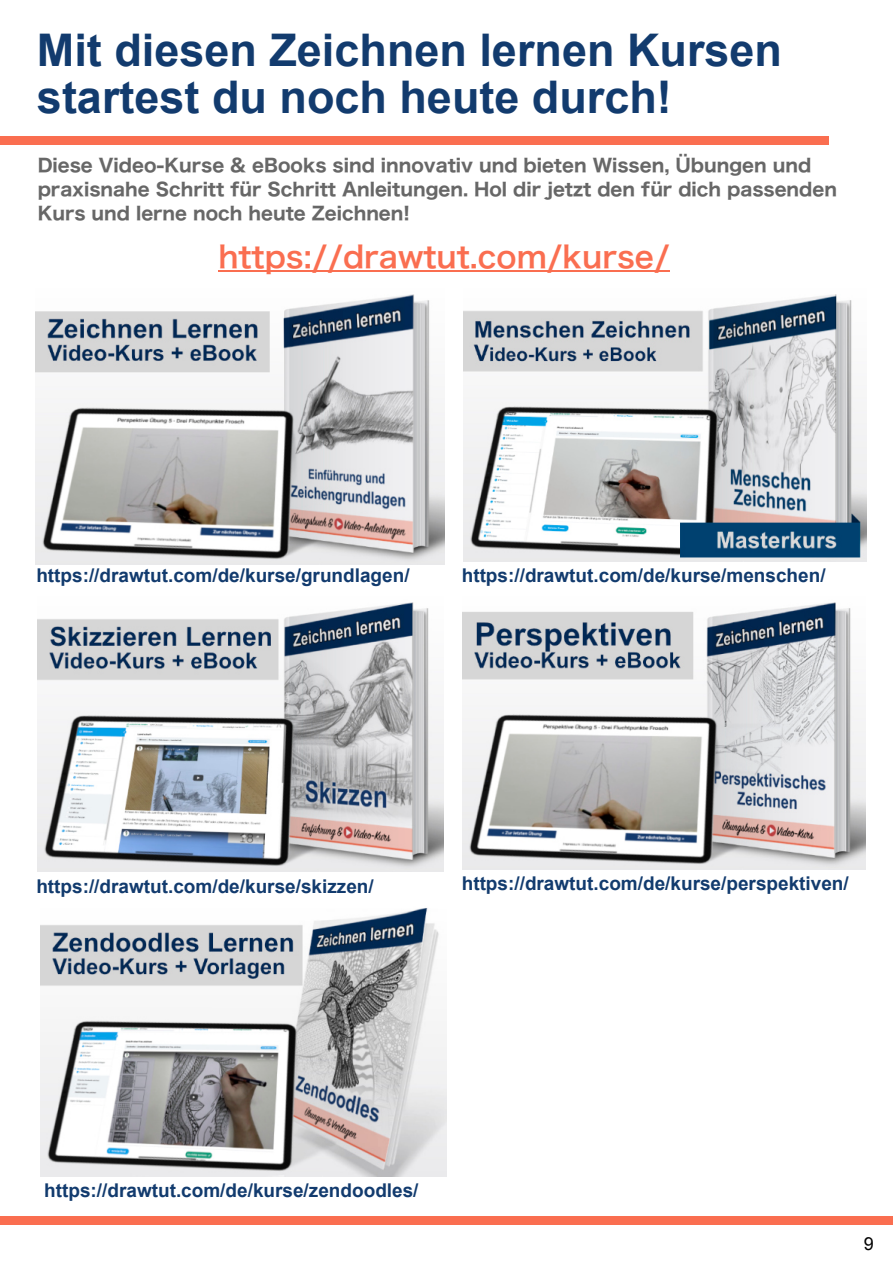
<style>
.page{position:relative;width:893px;height:1263px;background:#fff}
.page>*{position:absolute;margin:0;border:0;box-sizing:border-box;transform-origin:0 0}
.t1{font:700 45px/46.5px "Arial";color:#123b6e}
.t2{font:30px "Hiragino Sans W6";color:#fa6e50}
.t3{font:700 19.05px "Arial";color:#123b6e}
.t4{font:18px/24px "Hiragino Sans W7";color:#676767}
.t5{font:18px "Arial";color:#000}
</style>
<div class="page">
<div style="left:0;top:1216px;width:893px;height:8px;background:#fa6e50"></div>
<hr style="left:218px;top:271px;width:452px;height:1px;background:#fa6e50">
<div style="left:0;top:136px;width:829px;height:9px;background:#fa6e50"></div>
<img style="left:36px;top:294px;width:408px;height:271px">
<img style="left:463px;top:294px;width:404px;height:268px">
<img style="left:38px;top:602px;width:406px;height:269px">
<img style="left:462px;top:602px;width:404px;height:268px">
<img style="left:41px;top:908px;width:405px;height:269px">
<h1 class="t1" style="left:37px;top:31px;width:746px">Mit diesen Zeichnen lernen Kursen startest du noch heute durch!</h1>
<p class="t4" style="left:38px;top:154px;width:801px">Diese Video-Kurse &amp; eBooks sind innovativ und bieten Wissen, Übungen und praxisnahe Schritt für Schritt Anleitungen. Hol dir jetzt den für dich passenden<br>Kurs und lerne noch heute Zeichnen!</p>
<h2 class="t2" style="left:218px;top:242px;width:453px">https://drawtut.com/kurse/</h2>
<p class="t3" style="left:36px;top:568px;width:375px">https://drawtut.com/de/kurse/grundlagen/</p>
<p class="t3" style="left:462px;top:568px;width:365px">https://drawtut.com/de/kurse/menschen/</p>
<p class="t3" style="left:36px;top:879px;width:339px">https://drawtut.com/de/kurse/skizzen/</p>
<p class="t3" style="left:462px;top:876px;width:389px">https://drawtut.com/de/kurse/perspektiven/</p>
<p class="t3" style="left:44px;top:1182px;width:376px">https://drawtut.com/de/kurse/zendoodles/</p>
<p class="t5" style="left:864px;top:1237px;width:12px">9</p>
</div>
